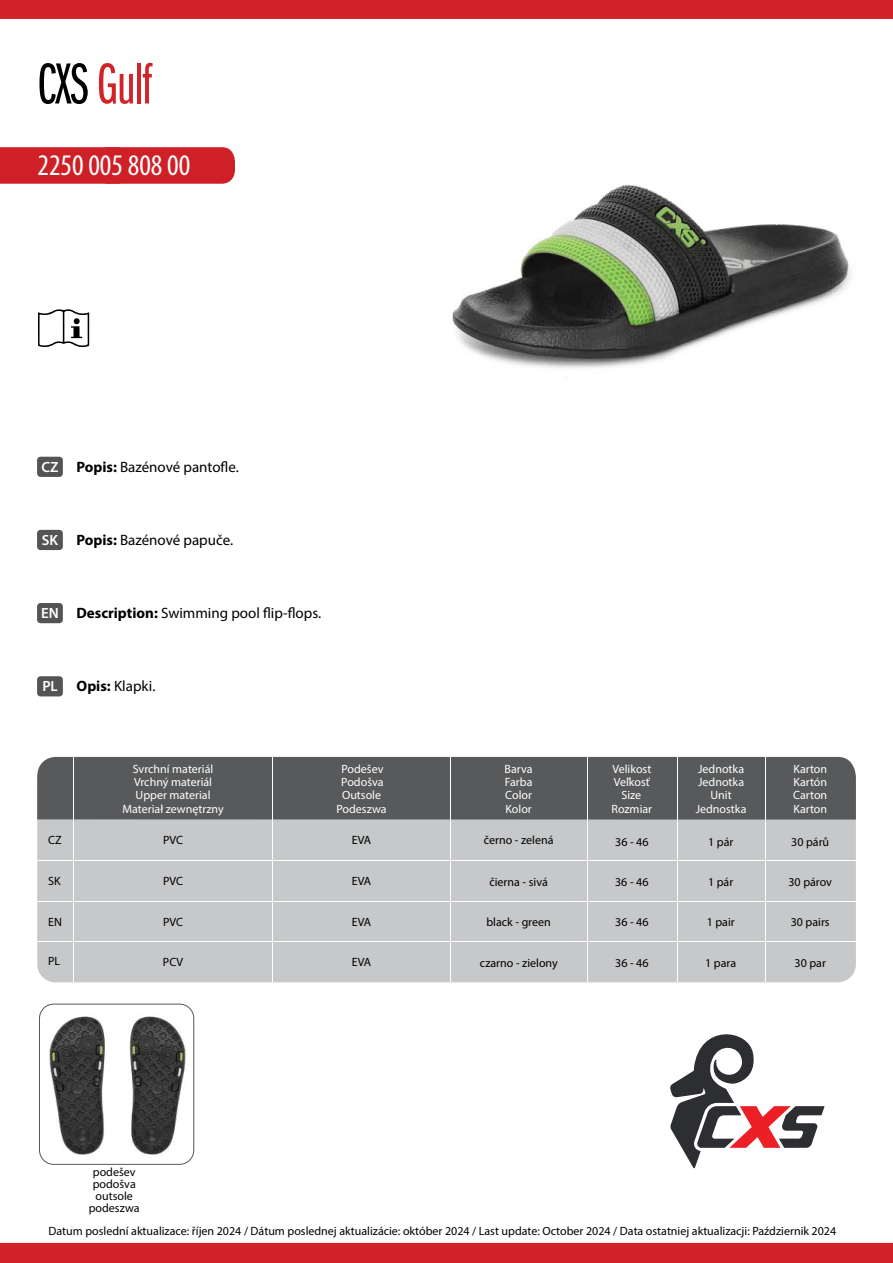
<style>
.page{position:relative;width:893px;height:1263px;background:#fff}
.page>*{position:absolute;margin:0;border:0;box-sizing:border-box;transform-origin:0 0}
.t1{font:60px "ITC Franklin Gothic Std Bk X Cp";letter-spacing:-.01em;color:#d2232a}
.t2{font:condensed 30px "Myriad Pro";color:#fff}
.t3{font:15px "Myriad Pro";color:#000}
.t4{font:600 14.85px "Myriad Pro";color:#fff}
.t5{font:12px/12px "Myriad Pro";color:#000;text-align:center}
.t6{font:12px "Myriad Pro";color:#fff}
.s1{color:#000}
.s2{font-weight:700}
</style>
<div class="page">
<div style="left:0;top:147px;width:235px;height:37px;background:#cf2027"></div>
<img style="left:452px;top:184px;width:398px;height:193px">
<div style="left:37px;top:530px;width:26px;height:20px;background:#545456;border-radius:3px"></div>
<div style="left:37px;top:457px;width:26px;height:20px;background:#545456;border-radius:3px"></div>
<div style="left:37px;top:603px;width:26px;height:20px;background:#545456;border-radius:3px"></div>
<div style="left:37px;top:676px;width:26px;height:20px;background:#545456;border-radius:3px"></div>
<div style="left:0;top:0;width:893px;height:19px;background:#d2232a"></div>
<div style="left:0;top:1243px;width:893px;height:20px;background:#d2232a"></div>
<svg style="left:670px;top:1034px;width:155px;height:134px"></svg>
<svg style="left:38px;top:309px;width:51px;height:39px"></svg>
<img style="left:40px;top:1005px;width:154px;height:159px">
<div style="left:39px;top:1003px;width:155px;height:162px;border:1px solid #58595b;border-radius:14px"></div>
<div style="left:37px;top:764px;width:819px;height:218px;background:#c7c8ca;border-radius:18px"></div>
<div style="left:37px;top:757px;width:819px;height:62px;background:#58595b"></div>
<hr style="left:73px;top:751px;width:1px;height:231px;background:#fff">
<hr style="left:37px;top:942px;width:819px;height:1px;background:#fff">
<hr style="left:37px;top:860px;width:819px;height:1px;background:#fff">
<hr style="left:450px;top:751px;width:1px;height:231px;background:#fff">
<hr style="left:765px;top:751px;width:1px;height:231px;background:#fff">
<hr style="left:677px;top:751px;width:1px;height:231px;background:#fff">
<hr style="left:587px;top:751px;width:1px;height:231px;background:#fff">
<hr style="left:37px;top:901px;width:819px;height:1px;background:#fff">
<hr style="left:273px;top:751px;width:1px;height:231px;background:#fff">
<h1 class="t1" style="left:37px;top:53px;width:116px"><span class="s1">CXS</span> Gulf</h1>
<h2 class="t2" style="left:38px;top:147px;width:154px">2250 005 808 00</h2>
<p class="t4" style="left:42px;top:457px;width:19px">CZ</p>
<p class="t3" style="left:77px;top:457px;width:164px"><span class="s2">Popis:</span> Bazénové pantofle.</p>
<p class="t4" style="left:42px;top:530px;width:18px">SK</p>
<p class="t3" style="left:77px;top:531px;width:158px"><span class="s2">Popis:</span> Bazénové papuče.</p>
<p class="t4" style="left:41px;top:604px;width:19px">EN</p>
<p class="t3" style="left:77px;top:604px;width:246px"><span class="s2">Description:</span> Swimming pool flip-flops.</p>
<p class="t4" style="left:42px;top:677px;width:17px">PL</p>
<p class="t3" style="left:77px;top:677px;width:80px"><span class="s2">Opis:</span> Klapki.</p>
<p class="t6" style="left:133px;top:762px;width:82px">Svrchní materiál</p>
<p class="t6" style="left:341px;top:762px;width:43px">Podešev</p>
<p class="t6" style="left:505px;top:762px;width:30px">Barva</p>
<p class="t6" style="left:612px;top:762px;width:40px">Velikost</p>
<p class="t6" style="left:698px;top:762px;width:48px">Jednotka</p>
<p class="t6" style="left:793px;top:762px;width:35px">Karton</p>
<p class="t6" style="left:134px;top:774px;width:80px">Vrchný materiál</p>
<p class="t6" style="left:341px;top:774px;width:44px">Podošva</p>
<p class="t6" style="left:505px;top:774px;width:29px">Farba</p>
<p class="t6" style="left:614px;top:774px;width:38px">Veľkosť</p>
<p class="t6" style="left:698px;top:774px;width:48px">Jednotka</p>
<p class="t6" style="left:793px;top:774px;width:35px">Kartón</p>
<p class="t6" style="left:136px;top:788px;width:76px">Upper material</p>
<p class="t6" style="left:342px;top:788px;width:41px">Outsole</p>
<p class="t6" style="left:505px;top:788px;width:28px">Color</p>
<p class="t6" style="left:621px;top:788px;width:21px">Size</p>
<p class="t6" style="left:710px;top:788px;width:23px">Unit</p>
<p class="t6" style="left:793px;top:788px;width:36px">Carton</p>
<p class="t5" style="left:48px;top:834px;width:15px">CZ</p>
<p class="t6" style="left:122px;top:802px;width:103px">Materiał zewnętrzny</p>
<p class="t5" style="left:163px;top:834px;width:22px">PVC</p>
<p class="t6" style="left:336px;top:801px;width:52px">Podeszwa</p>
<p class="t5" style="left:352px;top:834px;width:21px">EVA</p>
<p class="t6" style="left:505px;top:801px;width:28px">Kolor</p>
<p class="t5" style="left:484px;top:834px;width:71px">černo - zelená</p>
<p class="t6" style="left:611px;top:801px;width:42px">Rozmiar</p>
<p class="t5" style="left:615px;top:836px;width:35px">36 - 46</p>
<p class="t6" style="left:696px;top:801px;width:52px">Jednostka</p>
<p class="t5" style="left:708px;top:836px;width:27px">1 pár</p>
<p class="t6" style="left:793px;top:801px;width:35px">Karton</p>
<p class="t5" style="left:791px;top:836px;width:40px">30 párů</p>
<p class="t5" style="left:48px;top:875px;width:14px">SK</p>
<p class="t5" style="left:615px;top:876px;width:35px">36 - 46</p>
<p class="t5" style="left:708px;top:876px;width:27px">1 pár</p>
<p class="t5" style="left:788px;top:876px;width:45px">30 párov</p>
<p class="t5" style="left:489px;top:875px;width:60px">čierna - sivá</p>
<p class="t5" style="left:163px;top:875px;width:22px">PVC</p>
<p class="t5" style="left:352px;top:875px;width:21px">EVA</p>
<p class="t5" style="left:48px;top:915px;width:15px">EN</p>
<p class="t5" style="left:48px;top:954px;width:14px">PL</p>
<p class="t5" style="left:163px;top:916px;width:22px">PVC</p>
<p class="t5" style="left:163px;top:956px;width:22px">PCV</p>
<p class="t5" style="left:89px;top:1166px;width:52px">podešev podošva outsole podeszwa</p>
<p class="t5" style="left:352px;top:916px;width:21px">EVA</p>
<p class="t5" style="left:352px;top:956px;width:21px">EVA</p>
<p class="t5" style="left:486px;top:916px;width:66px">black - green</p>
<p class="t5" style="left:480px;top:957px;width:79px">czarno - zielony</p>
<p class="t5" style="left:615px;top:915px;width:35px">36 - 46</p>
<p class="t5" style="left:615px;top:956px;width:35px">36 - 46</p>
<p class="t5" style="left:707px;top:915px;width:30px">1 pair</p>
<p class="t5" style="left:705px;top:956px;width:32px">1 para</p>
<p class="t5" style="left:791px;top:915px;width:40px">30 pairs</p>
<p class="t5" style="left:794px;top:956px;width:33px">30 par</p>
<p class="t5" style="left:49px;top:1225px;width:789px">Datum poslední aktualizace: říjen 2024 / Dátum poslednej aktualizácie: október 2024 / Last update: October 2024 / Data ostatniej aktualizacji: Październik 2024</p>
</div>
